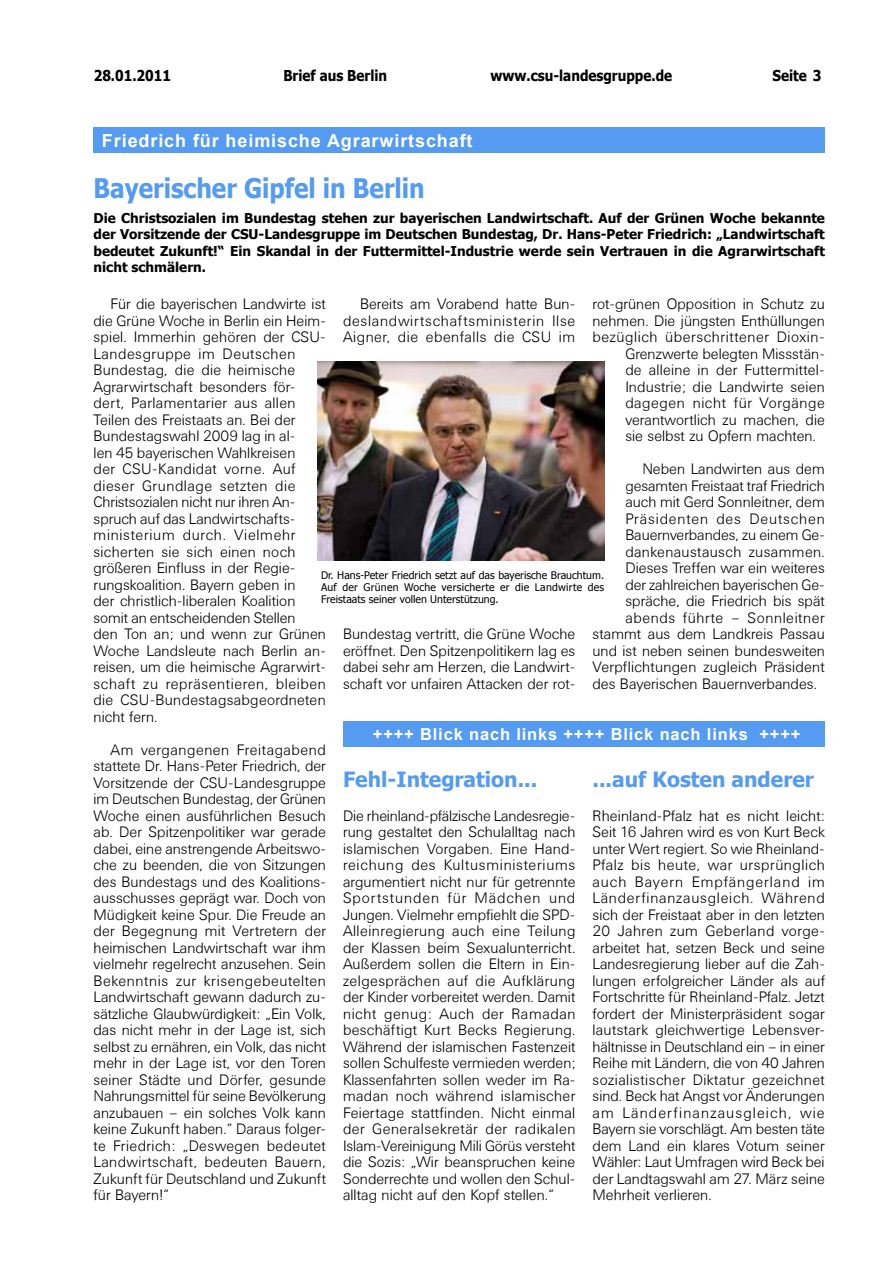
<style>
.page{position:relative;width:893px;height:1263px;background:#fff}
.page>*{position:absolute;margin:0;border:0;box-sizing:border-box;transform-origin:0 0}
.t1{font:700 27px "Tahoma";color:#559bf2;scale:.9 1}
.t2{font:700 21px "Tahoma";color:#559bf2}
.t3{font:700 18px "Arial";letter-spacing:.05em;color:#fff}
.t4{font:700 16.5px "Arial";letter-spacing:.05em;color:#fff}
.t5{font:300 15px/16.5px "Univers BSK";color:#000;text-align:justify}
.t6{font:300 15px "Univers BSK";letter-spacing:.035em;color:#000}
.t7{font:700 15px "Tahoma";color:#000;scale:.9 1}
.t8{font:300 15px "Univers BSK";letter-spacing:.02em;color:#000}
.t9{font:300 15px "Univers BSK";letter-spacing:.055em;color:#000}
.t10{font:700 13.5px/16.5px "Tahoma";color:#000;text-align:justify}
.t11{font:10.5px/12px "Tahoma";color:#000;text-align:justify}
</style>
<div class="page">
<div style="left:93px;top:128px;width:732px;height:25px;background:#559bf2"></div>
<div style="left:343px;top:722px;width:482px;height:25px;background:#559bf2"></div>
<img style="left:317px;top:362px;width:287px;height:198px">
<p class="t7" style="left:94px;top:65px;width:87px">28.01.2011</p>
<p class="t7" style="left:283px;top:65px;width:117px">Brief aus Berlin</p>
<p class="t7" style="left:490px;top:65px;width:203px">www.csu-landesgruppe.de</p>
<p class="t7" style="left:772px;top:65px;width:56px">Seite 3</p>
<p class="t3" style="left:102px;top:128px;width:372px">Friedrich für heimische Agrarwirtschaft</p>
<h1 class="t1" style="left:94px;top:169px;width:370px">Bayerischer Gipfel in Berlin</h1>
<p class="t10" style="left:94px;top:209px;width:733px">Die Christsozialen im Bundestag stehen zur bayerischen Landwirtschaft. Auf der Grünen Woche bekannte der Vorsitzende der CSU-Landesgruppe im Deutschen Bundestag, Dr. Hans-Peter Friedrich: „Landwirtschaft bedeutet Zukunft!“ Ein Skandal in der Futtermittel-Industrie werde sein Vertrauen in die Agrarwirtschaft nicht schmälern.</p>
<p class="t5" style="left:592px;top:296px;width:234px">rot-grünen Opposition in Schutz zu</p>
<p class="t5" style="left:592px;top:312px;width:234px">nehmen. Die jüngsten Enthüllungen</p>
<p class="t6" style="left:592px;top:329px;width:234px">bezüglich überschrittener Dioxin-</p>
<p class="t5" style="left:625px;top:345px;width:201px">Grenzwerte belegten Missstän-</p>
<p class="t5" style="left:625px;top:362px;width:201px">de alleine in der Futtermittel-</p>
<p class="t5" style="left:625px;top:378px;width:201px">Industrie; die Landwirte seien</p>
<p class="t6" style="left:625px;top:395px;width:201px">dagegen nicht für Vorgänge</p>
<p class="t5" style="left:625px;top:411px;width:201px">verantwortlich zu machen, die</p>
<p class="t5" style="left:625px;top:428px;width:192px">sie selbst zu Opfern machten.</p>
<p class="t5" style="left:642px;top:461px;width:184px">Neben Landwirten aus dem</p>
<p class="t5" style="left:625px;top:477px;width:201px">gesamten Freistaat traf Friedrich</p>
<p class="t5" style="left:625px;top:494px;width:201px">auch mit Gerd Sonnleitner, dem</p>
<p class="t9" style="left:625px;top:510px;width:201px">Präsidenten des Deutschen</p>
<p class="t5" style="left:625px;top:527px;width:201px">Bauernverbandes, zu einem Ge-</p>
<p class="t8" style="left:625px;top:543px;width:201px">dankenaustausch zusammen.</p>
<p class="t5" style="left:625px;top:560px;width:201px">Dieses Treffen war ein weiteres</p>
<p class="t5" style="left:625px;top:576px;width:201px">der zahlreichen bayerischen Ge-</p>
<p class="t5" style="left:625px;top:593px;width:201px">spräche, die Friedrich bis spät</p>
<p class="t6" style="left:625px;top:609px;width:201px">abends führte – Sonnleitner</p>
<p class="t5" style="left:592px;top:626px;width:234px">stammt aus dem Landkreis Passau</p>
<p class="t5" style="left:592px;top:642px;width:234px">und ist neben seinen bundesweiten</p>
<p class="t5" style="left:592px;top:659px;width:234px">Verpflichtungen zugleich Präsident</p>
<p class="t5" style="left:592px;top:675px;width:226px">des Bayerischen Bauernverbandes.</p>
<p class="t5" style="left:343px;top:296px;width:234px;text-indent:17px">Bereits am Vorabend hatte Bun&shy;deslandwirtschaftsministerin Ilse Aigner, die ebenfalls die CSU im</p>
<p class="t5" style="left:94px;top:296px;width:234px;text-align:left;text-indent:17px">Für die bayerischen Landwirte ist die Grüne Woche in Berlin ein Heim&shy;spiel. Immerhin gehören der CSU-<br>Landesgruppe im Deutschen<br>Bundestag, die die heimische<br>Agrarwirtschaft besonders för&shy;dert, Parlamentarier aus allen<br>Teilen des Freistaats an. Bei der<br>Bundestagswahl 2009 lag in al-<br>len 45 bayerischen Wahlkreisen<br>der CSU-Kandidat vorne. Auf dieser Grundlage setzten die<br>Christsozialen nicht nur ihren An&shy;spruch auf das Landwirtschafts&shy;ministerium durch. Vielmehr sicherten sie sich einen noch größeren Einfluss in der Regie&shy;rungskoalition. Bayern geben in<br>der christlich-liberalen Koalition somit an entscheidenden Stellen<br>den Ton an; und wenn zur Grünen<br>Woche Landsleute nach Berlin an&shy;reisen, um die heimische Agrarwirt&shy;schaft zu repräsentieren, bleiben die CSU-Bundestagsabgeordneten nicht fern.</p>
<p class="t5" style="left:94px;top:741px;width:234px;text-indent:17px">Am vergangenen Freitagabend stattete Dr. Hans-Peter Friedrich, der Vorsitzende der CSU-Landesgruppe im Deutschen Bundestag, der Grünen Woche einen ausführlichen Besuch ab. Der Spitzenpolitiker war gerade dabei, eine anstrengende Arbeitswo&shy;che zu beenden, die von Sitzungen des Bundestags und des Koalitions&shy;ausschusses geprägt war. Doch von Müdigkeit keine Spur. Die Freude an der Begegnung mit Vertretern der heimischen Landwirtschaft war ihm vielmehr regelrecht anzusehen. Sein Bekenntnis zur krisengebeutelten Landwirtschaft gewann dadurch zu&shy;sätzliche Glaubwürdigkeit: „Ein Volk, das nicht mehr in der Lage ist, sich selbst zu ernähren, ein Volk, das nicht mehr in der Lage ist, vor den Toren seiner Städte und Dörfer, gesunde Nahrungsmittel für seine Bevölkerung anzubauen – ein solches Volk kann keine Zukunft haben.“ Daraus folger&shy;te Friedrich: „Deswegen bedeutet Landwirtschaft, bedeuten Bauern, Zukunft für Deutschland und Zukunft für Bayern!“</p>
<p class="t11" style="left:321px;top:568px;width:285px">Dr. Hans-Peter Friedrich setzt auf das bayerische Brauchtum.<br>Auf der Grünen Woche versicherte er die Landwirte des Freistaats seiner vollen Unterstützung.</p>
<p class="t5" style="left:343px;top:626px;width:234px">Bundestag vertritt, die Grüne Woche eröffnet. Den Spitzenpolitikern lag es dabei sehr am Herzen, die Landwirt&shy;schaft vor unfairen Attacken der rot-</p>
<p class="t4" style="left:373px;top:723px;width:429px">++++ Blick nach links ++++ Blick nach links ++++</p>
<h2 class="t2" style="left:592px;top:765px;width:223px">...auf Kosten anderer</h2>
<p class="t5" style="left:592px;top:807px;width:234px">Rheinland-Pfalz hat es nicht leicht:<br>Seit 16 Jahren wird es von Kurt Beck unter Wert regiert. So wie Rheinland-Pfalz bis heute, war ursprünglich auch Bayern Empfängerland im Länderfinanzausgleich. Während sich der Freistaat aber in den letzten 20 Jahren zum Geberland vorge&shy;arbeitet hat, setzen Beck und seine Landesregierung lieber auf die Zah&shy;lungen erfolgreicher Länder als auf Fortschritte für Rheinland-Pfalz. Jetzt fordert der Ministerpräsident sogar lautstark gleichwertige Lebensver&shy;hältnisse in Deutschland ein – in einer Reihe mit Ländern, die von 40 Jahren sozialistischer Diktatur gezeichnet sind. Beck hat Angst vor Änderungen am Länderfinanzausgleich, wie Bayern sie vorschlägt. Am besten täte dem Land ein klares Votum seiner Wähler: Laut Umfragen wird Beck bei der Landtagswahl am 27. März seine Mehrheit verlieren.</p>
<h2 class="t2" style="left:343px;top:765px;width:196px">Fehl-Integration...</h2>
<p class="t5" style="left:343px;top:807px;width:234px">Die rheinland-pfälzische Landesregie&shy;rung gestaltet den Schulalltag nach islamischen Vorgaben. Eine Hand&shy;reichung des Kultusministeriums argumentiert nicht nur für getrennte Sportstunden für Mädchen und Jungen. Vielmehr empfiehlt die SPD-Alleinregierung auch eine Teilung der Klassen beim Sexualunterricht.<br>Außerdem sollen die Eltern in Ein&shy;zelgesprächen auf die Aufklärung der Kinder vorbereitet werden. Damit nicht genug: Auch der Ramadan beschäftigt Kurt Becks Regierung.<br>Während der islamischen Fastenzeit sollen Schulfeste vermieden werden; Klassenfahrten sollen weder im Ra&shy;madan noch während islamischer Feiertage stattfinden. Nicht einmal der Generalsekretär der radikalen Islam-Vereinigung Mili Görüs versteht die Sozis: „Wir beanspruchen keine Sonderrechte und wollen den Schul&shy;alltag nicht auf den Kopf stellen.“</p>
</div>
